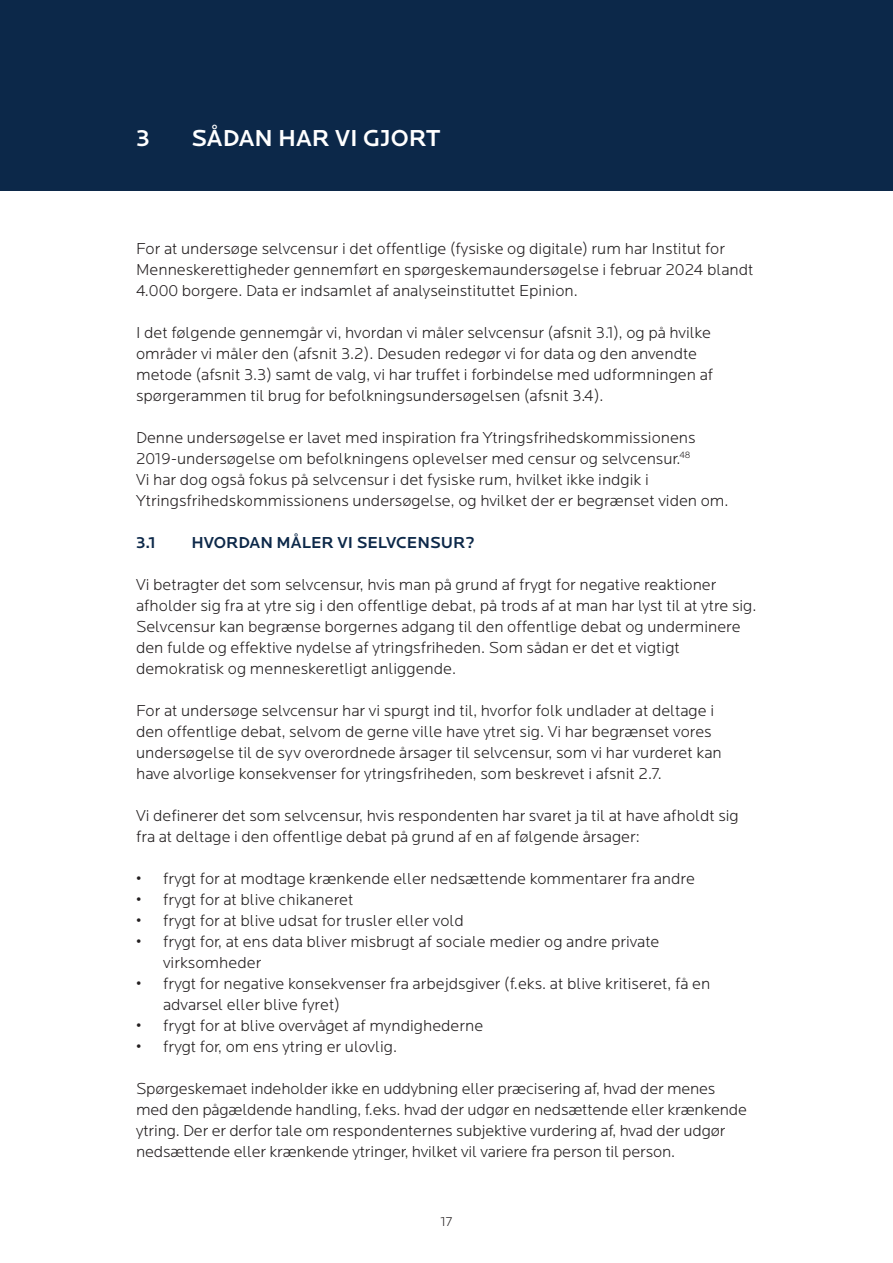
<style>
.page{position:relative;width:893px;height:1263px;background:#fff}
.page>*{position:absolute;margin:0;border:0;box-sizing:border-box;transform-origin:0 0}
.t1{font:500 24px "Locator";color:#fff}
.Body_text{font:300 16.5px/21px "Locator";color:#231f20}
.t2{font:500 16.5px "Locator";color:#0c2849}
.t3{font:300 13.5px "Locator";color:#231f20}
</style>
<div class="page">
<div style="left:0;top:0;width:893px;height:191px;background:#0c2849"></div>
<h1 class="t1" style="left:136px;top:124px;width:15px">3</h1>
<h1 class="t1" style="left:191px;top:124px;width:251px">SÅDAN HAR VI GJORT</h1>
<p class="Body_text" style="left:136px;top:238px;width:619px">For at undersøge selvcensur i det offentlige (fysiske og digitale) rum har Institut for<br>Menneskerettigheder gennemført en spørgeskemaundersøgelse i februar 2024 blandt<br>4.000 borgere. Data er indsamlet af analyseinstituttet Epinion.</p>
<p class="Body_text" style="left:136px;top:322px;width:579px">I det følgende gennemgår vi, hvordan vi måler selvcensur (afsnit 3.1), og på hvilke områder vi måler den (afsnit 3.2). Desuden redegør vi for data og den anvendte metode (afsnit 3.3) samt de valg, vi har truffet i forbindelse med udformningen af spørgerammen til brug for befolkningsundersøgelsen (afsnit 3.4).</p>
<p class="Body_text" style="left:136px;top:427px;width:594px">Denne undersøgelse er lavet med inspiration fra Ytringsfrihedskommissionens 2019-undersøgelse om befolkningens oplevelser med censur og selvcensur.<sup>48<br></sup>Vi har dog også fokus på selvcensur i det fysiske rum, hvilket ikke indgik i Ytringsfrihedskommissionens undersøgelse, og hvilket der er begrænset viden om.</p>
<h2 class="t2" style="left:136px;top:533px;width:21px">3.1</h2>
<h2 class="t2" style="left:191px;top:533px;width:285px">HVORDAN MÅLER VI SELVCENSUR?</h2>
<p class="Body_text" style="left:136px;top:574px;width:622px">Vi betragter det som selvcensur, hvis man på grund af frygt for negative reaktioner afholder sig fra at ytre sig i den offentlige debat, på trods af at man har lyst til at ytre sig.<br>Selvcensur kan begrænse borgernes adgang til den offentlige debat og underminere den fulde og effektive nydelse af ytringsfriheden. Som sådan er det et vigtigt demokratisk og menneskeretligt anliggende.</p>
<p class="Body_text" style="left:136px;top:700px;width:587px">For at undersøge selvcensur har vi spurgt ind til, hvorfor folk undlader at deltage i den offentlige debat, selvom de gerne ville have ytret sig. Vi har begrænset vores undersøgelse til de syv overordnede årsager til selvcensur, som vi har vurderet kan have alvorlige konsekvenser for ytringsfriheden, som beskrevet i afsnit 2.7.</p>
<p class="Body_text" style="left:136px;top:805px;width:604px">Vi definerer det som selvcensur, hvis respondenten har svaret ja til at have afholdt sig fra at deltage i den offentlige debat på grund af en af følgende årsager:</p>
<p class="Body_text" style="left:136px;top:868px;width:560px">• frygt for at modtage krænkende eller nedsættende kommentarer fra andre</p>
<p class="Body_text" style="left:136px;top:889px;width:219px">• frygt for at blive chikaneret</p>
<p class="Body_text" style="left:136px;top:910px;width:329px">• frygt for at blive udsat for trusler eller vold</p>
<p class="Body_text" style="left:163px;top:931px;width:498px;text-indent:-27px">• frygt for, at ens data bliver misbrugt af sociale medier og andre private virksomheder</p>
<p class="Body_text" style="left:163px;top:973px;width:549px;text-indent:-27px">• frygt for negative konsekvenser fra arbejdsgiver (f.eks. at blive kritiseret, få en advarsel eller blive fyret)</p>
<p class="Body_text" style="left:136px;top:1015px;width:349px">• frygt for at blive overvåget af myndighederne</p>
<p class="Body_text" style="left:136px;top:1036px;width:262px">• frygt for, om ens ytring er ulovlig.</p>
<p class="Body_text" style="left:136px;top:1078px;width:612px">Spørgeskemaet indeholder ikke en uddybning eller præcisering af, hvad der menes med den pågældende handling, f.eks. hvad der udgør en nedsættende eller krænkende ytring. Der er derfor tale om respondenternes subjektive vurdering af, hvad der udgør nedsættende eller krænkende ytringer, hvilket vil variere fra person til person.</p>
<p class="t3" style="left:440px;top:1215px;width:13px">17</p>
</div>
